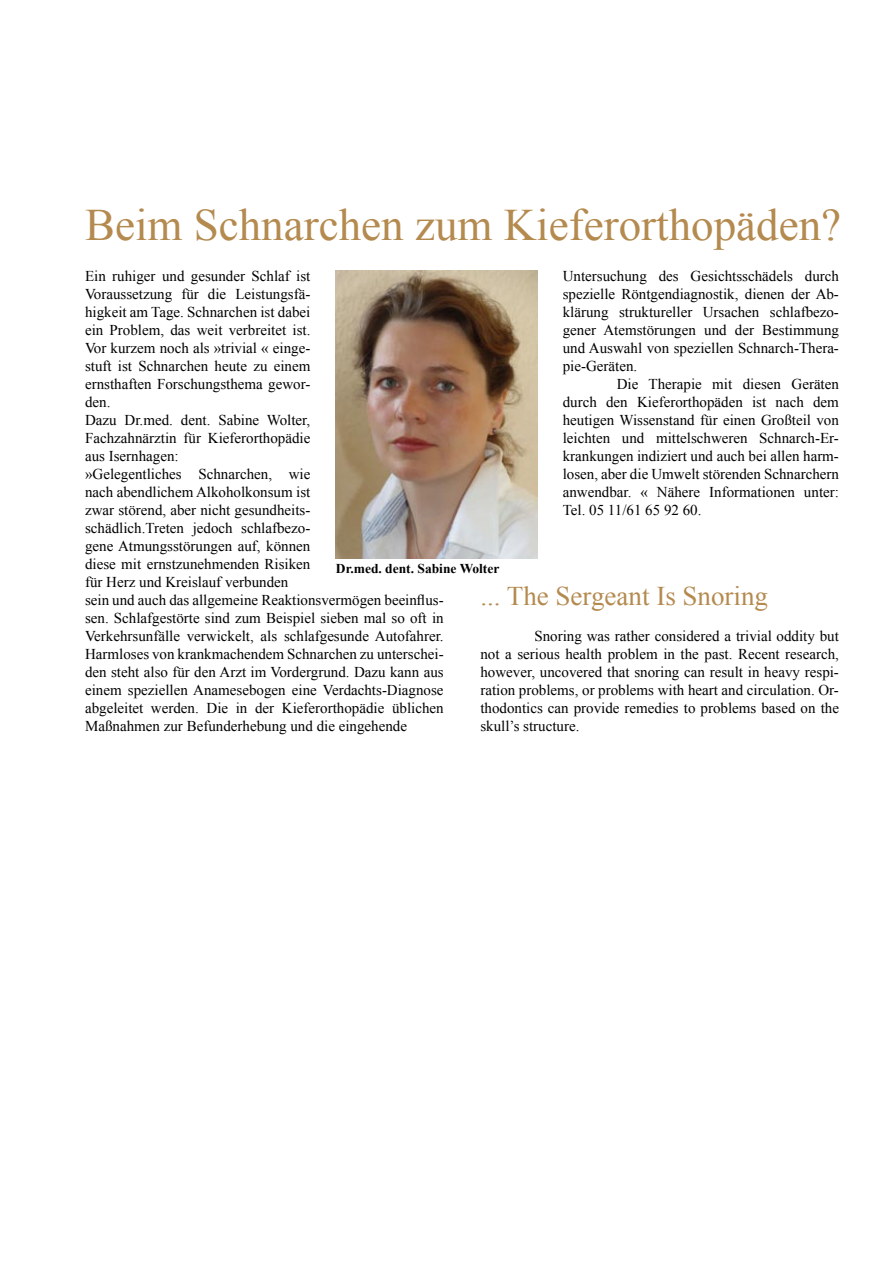
<style>
.page{position:relative;width:893px;height:1263px;background:#fff}
.page>*{position:absolute;margin:0;border:0;box-sizing:border-box;transform-origin:0 0}
.t1{font:45px "Times New Roman";color:#b48a4f}
.t2{font:27px "Times New Roman";color:#b48a4f}
.t3{font:15px/18px "Times New Roman";color:#000;text-align:justify}
.t4{font:700 13.5px "Times New Roman";color:#000}
</style>
<div class="page">
<img style="left:336px;top:271px;width:202px;height:288px">
<h1 class="t1" style="left:85px;top:194px;width:758px">Beim Schnarchen zum Kieferorthopäden?</h1>
<p class="t3" style="left:85px;top:267px;width:227px;text-align:left">Ein ruhiger und gesunder Schlaf ist Voraussetzung für die Leistungsfä&shy;higkeit am Tage. Schnarchen ist dabei ein Problem, das weit verbreitet ist.<br>Vor kurzem noch als »trivial « einge&shy;stuft ist Schnarchen heute zu einem ernsthaften Forschungsthema gewor&shy;den.<br>Dazu Dr.med. dent. Sabine Wolter, Fachzahnärztin für Kieferorthopädie aus Isernhagen:<br>»Gelegentliches Schnarchen, wie nach abendlichem Alkoholkonsum ist zwar störend, aber nicht gesundheits&shy;schädlich.Treten jedoch schlafbezo&shy;gene Atmungsstörungen auf, können diese mit ernstzunehmenden Risiken für Herz und Kreislauf verbunden</p>
<p class="t3" style="left:563px;top:267px;width:278px">Untersuchung des Gesichtsschädels durch spezielle Röntgendiagnostik, dienen der Ab&shy;klärung struktureller Ursachen schlafbezo&shy;gener Atemstörungen und der Bestimmung und Auswahl von speziellen Schnarch-Thera&shy;pie-Geräten.</p>
<p class="t3" style="left:563px;top:375px;width:278px;text-indent:54px">Die Therapie mit diesen Geräten durch den Kieferorthopäden ist nach dem heutigen Wissenstand für einen Großteil von leichten und mittelschweren Schnarch-Er&shy;krankungen indiziert und auch bei allen harm&shy;losen, aber die Umwelt störenden Schnarchern anwendbar. « Nähere Informationen unter:<br>Tel. 05 11/61 65 92 60.</p>
<p class="t4" style="left:336px;top:559px;width:165px">Dr.med. dent. Sabine Wolter</p>
<h2 class="t2" style="left:480px;top:578px;width:289px">... The Sergeant Is Snoring</h2>
<p class="t3" style="left:480px;top:627px;width:360px;text-indent:54px">Snoring was rather considered a trivial oddity but not a serious health problem in the past. Recent research, however, uncovered that snoring can result in heavy respi&shy;ration problems, or problems with heart and circulation. Or&shy;thodontics can provide remedies to problems based on the skull’s structure.</p>
<p class="t3" style="left:85px;top:591px;width:360px">sein und auch das allgemeine Reaktionsvermögen beeinflus&shy;sen. Schlafgestörte sind zum Beispiel sieben mal so oft in Verkehrsunfälle verwickelt, als schlafgesunde Autofahrer.<br>Harmloses von krankmachendem Schnarchen zu unterschei&shy;den steht also für den Arzt im Vordergrund. Dazu kann aus einem speziellen Anamesebogen eine Verdachts-Diagnose abgeleitet werden. Die in der Kieferorthopädie üblichen Maßnahmen zur Befunderhebung und die eingehende</p>
</div>
